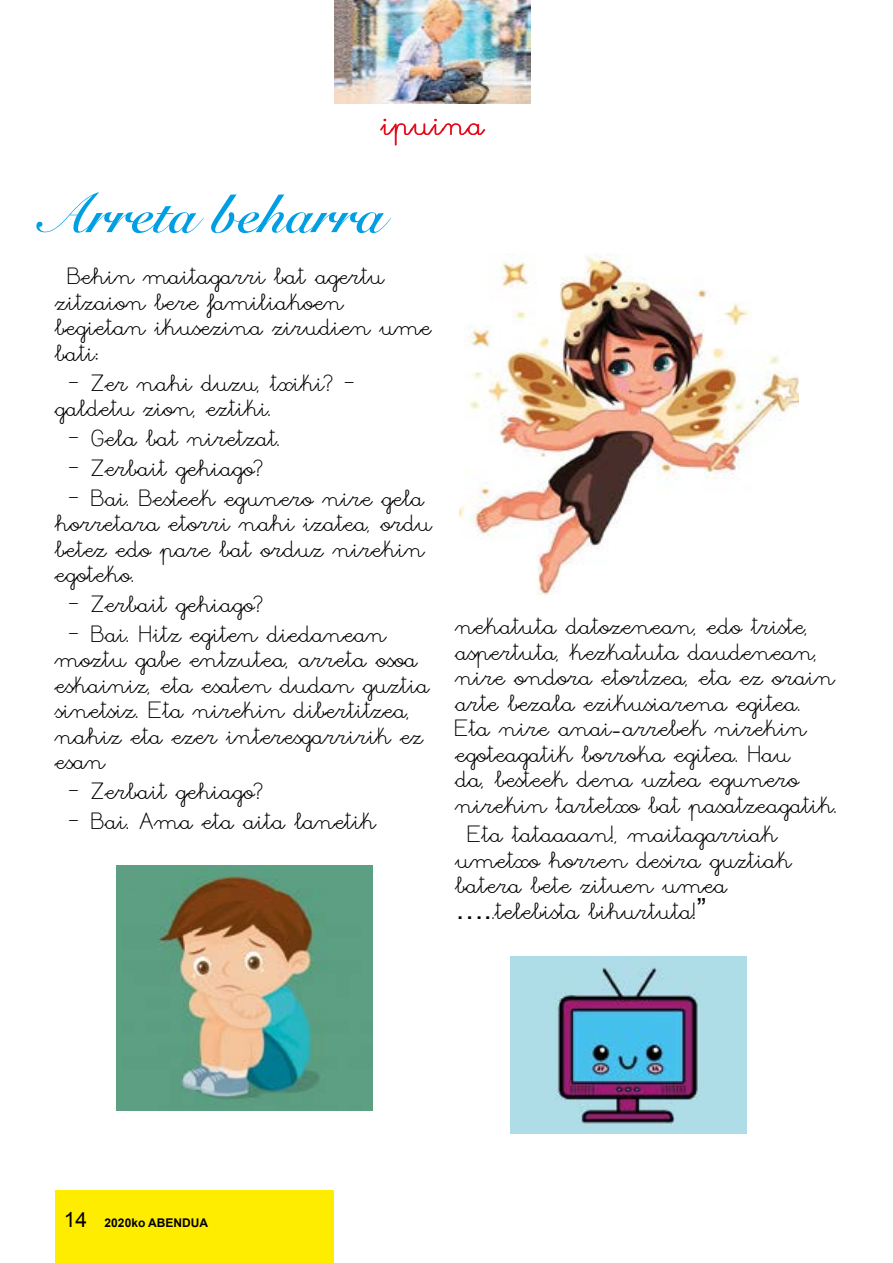
<style>
.page{position:relative;width:893px;height:1263px;background:#fff}
.page>*{position:absolute;margin:0;border:0;box-sizing:border-box;transform-origin:0 0}
.t1{font:700 54.3px "Snell Roundhand";color:#009fe3}
.t2{font:36.9px "Edelfontmed";color:#e30613}
.t3{font:28.5px/25.5px "Edelfontmed";letter-spacing:-.01em;color:#000}
.t4{font:700 12px "Arial";color:#000}
.s1{font-family:"Arial"}
.s2{font-weight:400;font-size:21px}
</style>
<div class="page">
<div style="left:55px;top:1191px;width:278px;height:72px;background:#ffed00"></div>
<img style="left:335px;top:0;width:195px;height:103px">
<img style="left:459px;top:253px;width:339px;height:342px">
<img style="left:116px;top:865px;width:257px;height:246px">
<img style="left:511px;top:957px;width:235px;height:176px">
<p class="t2" style="left:381px;top:109px;width:105px">ipuina</p>
<h1 class="t1" style="left:43px;top:167px;width:344px">Arreta beharra</h1>
<p class="t3" style="left:55px;top:266px;width:377px;text-indent:13px">Behin maitagarri bat agertu zitzaion bere familiakoen begietan ikusezina zirudien ume bati:</p>
<p class="t3" style="left:55px;top:372px;width:304px;text-indent:13px">– Zer nahi duzu, txiki? – galdetu zion, eztiki.</p>
<p class="t3" style="left:68px;top:427px;width:214px">– Gela bat niretzat.</p>
<p class="t3" style="left:68px;top:457px;width:198px">– Zerbait gehiago?</p>
<p class="t3" style="left:55px;top:487px;width:378px;text-indent:13px">– Bai. Besteek egunero nire gela horretara etorri nahi izatea, ordu betez edo pare bat orduz nirekin egoteko.</p>
<p class="t3" style="left:68px;top:593px;width:198px">– Zerbait gehiago?</p>
<p class="t3" style="left:55px;top:623px;width:376px;text-indent:13px">– Bai. Hitz egiten diedanean moztu gabe entzutea, arreta osoa eskainiz, eta esaten dudan guztia sinetsiz. Eta nirekin dibertitzea, nahiz eta ezer interesgarririk ez esan</p>
<p class="t3" style="left:68px;top:780px;width:198px">– Zerbait gehiago?</p>
<p class="t3" style="left:68px;top:810px;width:309px">– Bai. Ama eta aita lanetik</p>
<p class="t3" style="left:455px;top:615px;width:384px">nekatuta datozenean, edo triste, aspertuta, kezkatuta daudenean, nire ondora etortzea, eta ez orain arte bezala ezikusiarena egitea.<br>Eta nire anai-arrebek nirekin egoteagatik borroka egitea. Hau<br>da, besteek dena uztea egunero nirekin tartetxo bat pasatzeagatik.</p>
<p class="t3" style="left:455px;top:823px;width:338px;text-indent:13px">Eta tataaaan!, maitagarriak umetxo horren desira guztiak batera bete zituen umea <span class="s1">….</span>.telebista bihurtuta!<span class="s1">”</span></p>
<p class="t4" style="left:64px;top:1215px;width:146px"><span class="s2">14</span> 2020ko ABENDUA</p>
</div>
